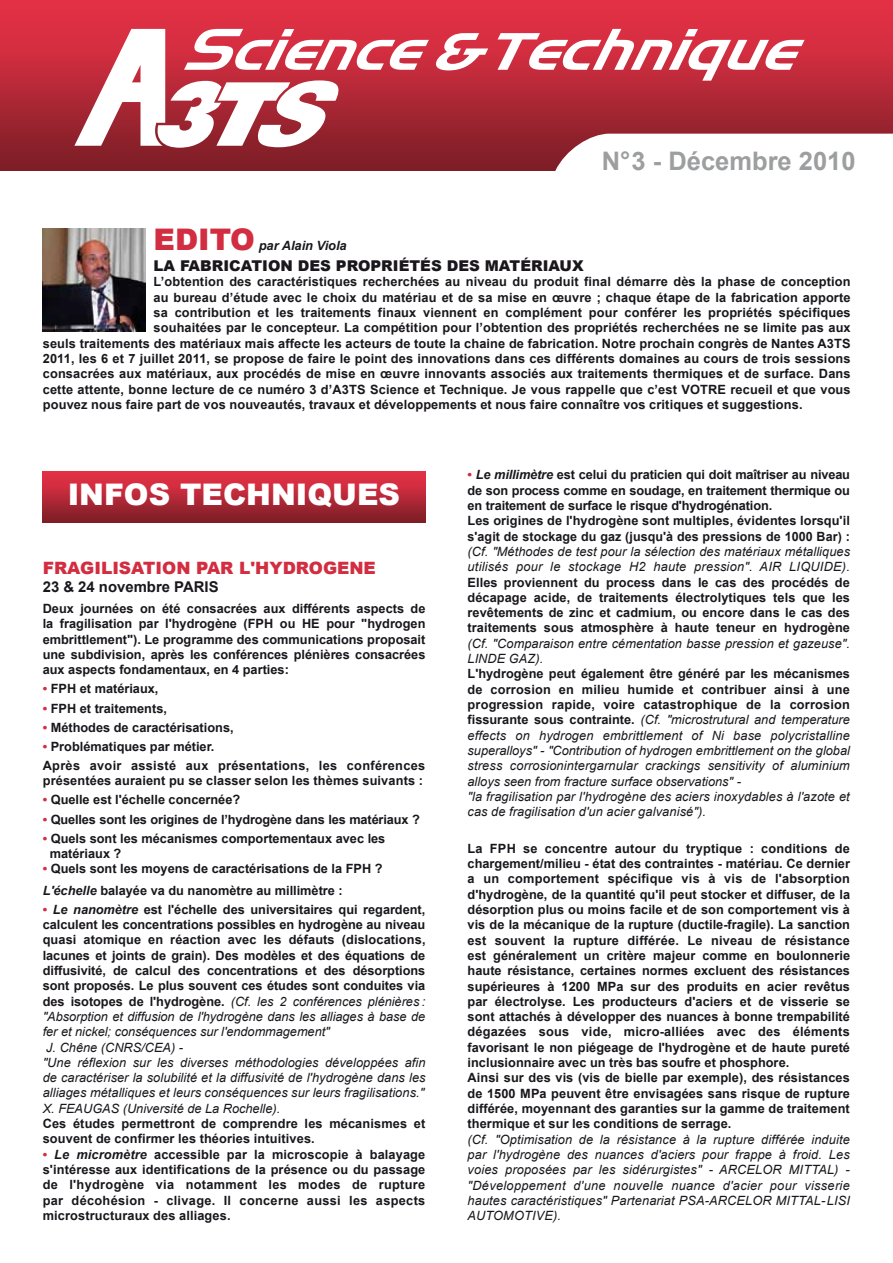
<style>
.page{position:relative;width:893px;height:1263px;background:#fff}
.page>*{position:absolute;margin:0;border:0;box-sizing:border-box;transform-origin:0 0}
.t1{font:900 29.7px "Arial";color:#fff}
.t2{font:900 29.7px "Arial";color:#d22d40}
.t3{font:700 25.5px "Arial";color:#9c9e9f}
.t4{font:900 16.95px "Arial";color:#d22d40}
.t5{font:900 14.85px "Arial";color:#1a171c}
.t6{font:700 14.85px "Arial";color:#1a171c}
.t7{font:700 12.75px/15.3px "Arial";letter-spacing:.01em;color:#1a171c}
.t8{font:700 12.75px "Arial";letter-spacing:-.01em;color:#1a171c}
.t9{font:italic 700 12.75px "Arial";color:#1a171c}
.s1{color:#d22d40}
.s2{font-style:italic}
.s3{font-weight:400;font-style:italic}
</style>
<div class="page">
<div style="left:43px;top:471px;width:382px;height:51px;background:linear-gradient(to bottom,#ee3248,#7e1e27)"></div>
<div style="left:0;top:0;width:893px;height:170px;background:linear-gradient(to bottom,#ef3349,#7e1e27)"></div>
<svg style="left:553px;top:134px;width:340px;height:37px"></svg>
<svg style="left:74px;top:29px;width:355px;height:119px"></svg>
<svg style="left:435px;top:33px;width:53px;height:37px"></svg>
<svg style="left:498px;top:29px;width:307px;height:52px"></svg>
<img style="left:43px;top:228px;width:103px;height:104px">
<p class="t3" style="left:602px;top:145px;width:255px">N°3 - Décembre 2010</p>
<p class="t2" style="left:154px;top:218px;width:103px">EDITO</p>
<p class="t9" style="left:259px;top:237px;width:89px">par Alain Viola</p>
<p class="t5" style="left:154px;top:255px;width:432px">LA FABRICATION DES PROPRIÉTÉS DES MATÉRIAUX</p>
<p class="t7" style="left:154px;top:275px;width:699px">L’obtention des caractéristiques recherchées au niveau du produit final démarre dès la phase de conception</p>
<p class="t7" style="left:154px;top:290px;width:699px">au bureau d’étude avec le choix du matériau et de sa mise en œuvre ; chaque étape de la fabrication apporte</p>
<p class="t7" style="left:154px;top:305px;width:699px">sa contribution et les traitements finaux viennent en complément pour conférer les propriétés spécifiques</p>
<p class="t7" style="left:154px;top:321px;width:699px">souhaitées par le concepteur. La compétition pour l’obtention des propriétés recherchées ne se limite pas aux</p>
<p class="t7" style="left:43px;top:336px;width:809px">seuls traitements des matériaux mais affecte les acteurs de toute la chaine de fabrication. Notre prochain congrès de Nantes A3TS</p>
<p class="t7" style="left:43px;top:351px;width:809px">2011, les 6 et 7 juillet 2011, se propose de faire le point des innovations dans ces différents domaines au cours de trois sessions</p>
<p class="t7" style="left:43px;top:367px;width:809px">consacrées aux matériaux, aux procédés de mise en œuvre innovants associés aux traitements thermiques et de surface. Dans</p>
<p class="t7" style="left:43px;top:382px;width:809px">cette attente, bonne lecture de ce numéro 3 d’A3TS Science et Technique. Je vous rappelle que c’est VOTRE recueil et que vous</p>
<p class="t7" style="left:43px;top:397px;width:761px">pouvez nous faire part de vos nouveautés, travaux et développements et nous faire connaître vos critiques et suggestions.</p>
<p class="t1" style="left:68px;top:473px;width:334px">INFOS TECHNIQUES</p>
<p class="t4" style="left:43px;top:556px;width:335px">FRAGILISATION PAR L'HYDROGENE</p>
<p class="t6" style="left:43px;top:577px;width:177px">23 &amp; 24 novembre PARIS</p>
<p class="t7" style="left:43px;top:601px;width:384px;text-align:justify">Deux journées on été consacrées aux différents aspects de la fragilisation par l'hydrogène (FPH ou HE pour "hydrogen embrittlement"). Le programme des communications proposait une subdivision, après les conférences plénières consacrées aux aspects fondamentaux, en 4 parties:</p>
<p class="t7" style="left:43px;top:682px;width:117px"><span class="s1">•</span> FPH et matériaux,</p>
<p class="t7" style="left:43px;top:701px;width:126px"><span class="s1">•</span> FPH et traitements,</p>
<p class="t7" style="left:43px;top:720px;width:192px"><span class="s1">•</span> Méthodes de caractérisations,</p>
<p class="t7" style="left:43px;top:737px;width:384px;line-height:19.2px"><span class="s1">•</span> Problématiques par métier.<br>Après avoir assisté aux présentations, les conférences</p>
<p class="t7" style="left:43px;top:774px;width:382px">présentées auraient pu se classer selon les thèmes suivants :</p>
<p class="t7" style="left:43px;top:793px;width:199px"><span class="s1">•</span> Quelle est l'échelle concernée?</p>
<p class="t8" style="left:43px;top:811px;width:379px"><span class="s1">•</span> Quelles sont les origines de l’hydrogène dans les matériaux ?</p>
<p class="t7" style="left:50px;top:831px;width:337px;text-indent:-7px"><span class="s1">•</span> Quels sont les mécanismes comportementaux avec les matériaux ?</p>
<p class="t7" style="left:43px;top:859px;width:341px;line-height:21.3px"><span class="s1">•</span> Quels sont les moyens de caractérisations de la FPH ?<br><span class="s2">L'échelle</span> balayée va du nanomètre au millimètre :</p>
<p class="t7" style="left:43px;top:902px;width:384px"><span class="s1">•</span> <span class="s2">Le nanomètre</span> est l'échelle des universitaires qui regardent, calculent les concentrations possibles en hydrogène au niveau quasi atomique en réaction avec les défauts (dislocations, lacunes et joints de grain). Des modèles et des équations de diffusivité, de calcul des concentrations et des désorptions sont proposés. Le plus souvent ces études sont conduites via des isotopes de l'hydrogène. <span class="s3">(Cf. les 2 conférences plénières : "Absorption et diffusion de l'hydrogène dans les alliages à base de fer et nickel; conséquences sur l'endommagement"<br>J. Chêne (CNRS/CEA) -<br>"Une réflexion sur les diverses méthodologies développées afin de caractériser la solubilité et la diffusivité de l'hydrogène dans les alliages métalliques et leurs conséquences sur leurs fragilisations." X. FEAUGAS (Université de La Rochelle).<br></span>Ces études permettront de comprendre les mécanismes et souvent de confirmer les théories intuitives.</p>
<p class="t7" style="left:43px;top:1147px;width:384px;text-align:justify"><span class="s1">•</span> <span class="s2">Le micromètre</span> accessible par la microscopie à balayage s'intéresse aux identifications de la présence ou du passage de l'hydrogène via notamment les modes de rupture par décohésion - clivage. Il concerne aussi les aspects microstructuraux des alliages.</p>
<p class="t7" style="left:468px;top:468px;width:384px"><span class="s1">•</span> <span class="s2">Le millimètre</span> est celui du praticien qui doit maîtriser au niveau de son process comme en soudage, en traitement thermique ou en traitement de surface le risque d'hydrogénation.<br>Les origines de l'hydrogène sont multiples, évidentes lorsqu'il s'agit de stockage du gaz (jusqu'à des pressions de 1000 Bar) : <span class="s3">(Cf. "Méthodes de test pour la sélection des matériaux métalliques utilisés pour le stockage H2 haute pression". AIR LIQUIDE).<br></span>Elles proviennent du process dans le cas des procédés de décapage acide, de traitements électrolytiques tels que les revêtements de zinc et cadmium, ou encore dans le cas des traitements sous atmosphère à haute teneur en hydrogène <span class="s3">(Cf. "Comparaison entre cémentation basse pression et gazeuse".<br>LINDE GAZ).<br></span>L'hydrogène peut également être généré par les mécanismes de corrosion en milieu humide et contribuer ainsi à une progression rapide, voire catastrophique de la corrosion fissurante sous contrainte. <span class="s3">(Cf. "microstrutural and temperature effects on hydrogen embrittlement of Ni base polycristalline superalloys" - "Contribution of hydrogen embrittlement on the global stress corrosionintergarnular crackings sensitivity of aluminium alloys seen from fracture surface observations" -<br>"la fragilisation par l'hydrogène des aciers inoxydables à l'azote et cas de fragilisation d'un acier galvanisé").</span></p>
<p class="t7" style="left:468px;top:841px;width:384px">La FPH se concentre autour du tryptique : conditions de chargement/milieu - état des contraintes - matériau. Ce dernier a un comportement spécifique vis à vis de l'absorption d'hydrogène, de la quantité qu'il peut stocker et diffuser, de la désorption plus ou moins facile et de son comportement vis à vis de la mécanique de la rupture (ductile-fragile). La sanction est souvent la rupture différée. Le niveau de résistance est généralement un critère majeur comme en boulonnerie haute résistance, certaines normes excluent des résistances supérieures à 1200 MPa sur des produits en acier revêtus par électrolyse. Les producteurs d'aciers et de visserie se sont attachés à développer des nuances à bonne trempabilité dégazées sous vide, micro-alliées avec des éléments favorisant le non piégeage de l'hydrogène et de haute pureté inclusionnaire avec un très bas soufre et phosphore.<br>Ainsi sur des vis (vis de bielle par exemple), des résistances de 1500 MPa peuvent être envisagées sans risque de rupture différée, moyennant des garanties sur la gamme de traitement thermique et sur les conditions de serrage.<br><span class="s3">(Cf. "Optimisation de la résistance à la rupture différée induite par l'hydrogène des nuances d'aciers pour frappe à froid. Les voies proposées par les sidérurgistes" - ARCELOR MITTAL) - "Développement d'une nouvelle nuance d'acier pour visserie hautes caractéristiques" Partenariat PSA-ARCELOR MITTAL-LISI AUTOMOTIVE).</span></p>
</div>
